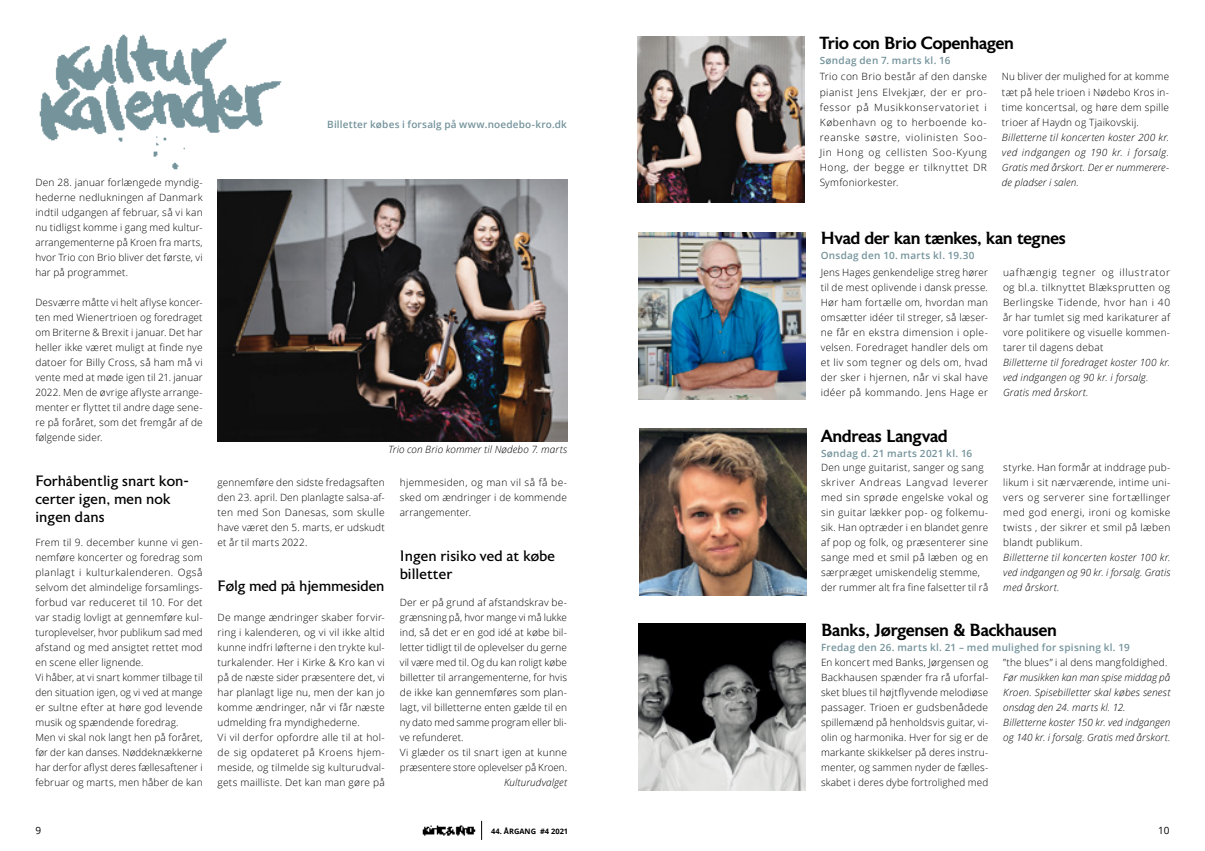
<style>
.page{position:relative;width:1205px;height:851px;background:#fff}
.page>*{position:absolute;margin:0;border:0;box-sizing:border-box;transform-origin:0 0}
.t1{font:500 17.5px "Astoria";letter-spacing:-.015em;color:#000}
.t2{font:15px/18px "Astoria";color:#000}
.t3{font:300 10px/15px "Open Sans";letter-spacing:.02em;color:#000;text-align:justify}
.t4{font:italic 300 10px/15px "Open Sans";letter-spacing:.015em;color:#000;text-align:justify}
.t5{font:600 10px "Open Sans";letter-spacing:.025em;color:#74939b}
.t6{font:10px "Open Sans";color:#000}
.t7{font:700 7.5px "Open Sans";color:#000}
</style>
<div class="page">
<img style="left:639px;top:428px;width:167px;height:167px">
<img style="left:639px;top:623px;width:166px;height:167px">
<img style="left:639px;top:232px;width:166px;height:167px">
<img style="left:638px;top:36px;width:166px;height:167px">
<img style="left:218px;top:179px;width:349px;height:262px">
<img style="left:39px;top:34px;width:243px;height:136px">
<svg style="left:481px;top:820px;width:1px;height:19px"></svg>
<img style="left:422px;top:825px;width:54px;height:11px">
<p class="t5" style="left:327px;top:118px;width:241px">Billetter købes i forsalg på www.noedebo-kro.dk</p>
<p class="t3" style="left:35px;top:174px;width:169px">Den 28. januar forlængede myndig&shy;hederne nedlukningen af Danmark indtil udgangen af februar, så vi kan nu tidligst komme i gang med kultur&shy;arrangementerne på Kroen fra marts, hvor Trio con Brio bliver det første, vi har på programmet.</p>
<p class="t3" style="left:35px;top:294px;width:169px">Desværre måtte vi helt aflyse koncer&shy;ten med Wienertrioen og foredraget om Briterne &amp; Brexit i januar. Det har heller ikke været muligt at finde nye datoer for Billy Cross, så ham må vi vente med at møde igen til 21. januar 2022. Men de øvrige aflyste arrange&shy;menter er flyttet til andre dage sene&shy;re på foråret, som det fremgår af de følgende sider.</p>
<h2 class="t2" style="left:35px;top:472px;width:155px">Forhåbentlig snart kon&shy;certer igen, men nok ingen dans</h2>
<p class="t3" style="left:35px;top:534px;width:169px;text-align:left">Frem til 9. december kunne vi gen&shy;nemføre koncerter og foredrag som planlagt i kulturkalenderen. Også selvom det almindelige forsamlings&shy;forbud var reduceret til 10. For det var stadig lovligt at gennemføre kul&shy;turoplevelser, hvor publikum sad med afstand og med ansigtet rettet mod en scene eller lignende.<br>Vi håber, at vi snart kommer tilbage til den situation igen, og vi ved at mange er sultne efter at høre god levende musik og spændende foredrag.<br>Men vi skal nok langt hen på foråret, før der kan danses. Nøddeknækkerne har derfor aflyst deres fællesaftener i februar og marts, men håber de kan</p>
<p class="t4" style="left:388px;top:441px;width:180px">Trio con Brio kommer til Nødebo 7. marts</p>
<p class="t3" style="left:218px;top:474px;width:169px">gennemføre den sidste fredagsaften den 23. april. Den planlagte salsa-af&shy;ten med Son Danesas, som skulle have været den 5. marts, er udskudt et år til marts 2022.</p>
<h2 class="t2" style="left:218px;top:577px;width:168px">Følg med på hjemmesiden</h2>
<p class="t3" style="left:218px;top:609px;width:169px;text-align:left">De mange ændringer skaber forvir&shy;ring i kalenderen, og vi vil ikke altid kunne indfri løfterne i den trykte kul&shy;turkalender. Her i Kirke &amp; Kro kan vi på de næste sider præsentere det, vi har planlagt lige nu, men der kan jo komme ændringer, når vi får næste udmelding fra myndighederne.<br>Vi vil derfor opfordre alle til at hol&shy;de sig opdateret på Kroens hjem&shy;meside, og tilmelde sig kulturudval&shy;gets mailliste. Det kan man gøre på</p>
<p class="t3" style="left:400px;top:474px;width:169px">hjemmesiden, og man vil så få be&shy;sked om ændringer i de kommende arrangementer.</p>
<h2 class="t2" style="left:400px;top:547px;width:157px">Ingen risiko ved at købe billetter</h2>
<p class="t3" style="left:400px;top:594px;width:169px;text-align:left">Der er på grund af afstandskrav be&shy;grænsning på, hvor mange vi må lukke ind, så det er en god idé at købe bil&shy;letter tidligt til de oplevelser du gerne vil være med til. Og du kan roligt købe billetter til arrangementerne, for hvis de ikke kan gennemføres som plan&shy;lagt, vil billetterne enten gælde til en ny dato med samme program eller bli&shy;ve refunderet.<br>Vi glæder os til snart igen at kunne præsentere store oplevelser på Kroen.</p>
<p class="t4" style="left:504px;top:774px;width:65px">Kulturudvalget</p>
<h1 class="t1" style="left:820px;top:33px;width:196px">Trio con Brio Copenhagen</h1>
<p class="t5" style="left:820px;top:53px;width:132px">Søndag den 7. marts kl. 16</p>
<p class="t3" style="left:820px;top:69px;width:169px">Trio con Brio består af den danske pianist Jens Elvekjær, der er pro&shy;fessor på Musikkonservatoriet i København og to herboende ko&shy;reanske søstre, violinisten Soo-Jin Hong og cellisten Soo-Kyung Hong, der begge er tilknyttet DR Symfoniorkester.</p>
<p class="t3" style="left:1002px;top:69px;width:169px">Nu bliver der mulighed for at komme tæt på hele trioen i Nødebo Kros in&shy;time koncertsal, og høre dem spille trioer af Haydn og Tjaikovskij.</p>
<p class="t4" style="left:1002px;top:129px;width:169px">Billetterne til koncerten koster 200 kr. ved indgangen og 190 kr. i forsalg.<br>Gratis med årskort. Der er nummerere&shy;de pladser i salen.</p>
<h1 class="t1" style="left:821px;top:229px;width:246px">Hvad der kan tænkes, kan tegnes</h1>
<p class="t5" style="left:821px;top:249px;width:155px">Onsdag den 10. marts kl. 19.30</p>
<p class="t3" style="left:821px;top:264px;width:169px">Jens Hages genkendelige streg hører til de mest oplivende i dansk presse.<br>Hør ham fortælle om, hvordan man omsætter idéer til streger, så læser&shy;ne får en ekstra dimension i ople&shy;velsen. Foredraget handler dels om et liv som tegner og dels om, hvad der sker i hjernen, når vi skal have idéer på kommando. Jens Hage er</p>
<p class="t3" style="left:1003px;top:264px;width:169px">uafhængig tegner og illustrator og bl.a. tilknyttet Blæksprutten og Berlingske Tidende, hvor han i 40 år har tumlet sig med karikaturer af vore politikere og visuelle kommen&shy;tarer til dagens debat</p>
<p class="t4" style="left:1003px;top:354px;width:169px;text-align:left">Billetterne til foredraget koster 100 kr. ved indgangen og 90 kr. i forsalg.<br>Gratis med årskort.</p>
<h1 class="t1" style="left:821px;top:426px;width:128px">Andreas Langvad</h1>
<p class="t5" style="left:821px;top:446px;width:153px">Søndag d. 21 marts 2021 kl. 16</p>
<p class="t3" style="left:821px;top:459px;width:169px;text-align:left">Den unge guitarist, sanger og sang skriver Andreas Langvad leverer med sin sprøde engelske vokal og sin guitar lækker pop- og folkemu&shy;sik. Han optræder i en blandet genre af pop og folk, og præsenterer sine sange med et smil på læben og en særpræget umiskendelig stemme, der rummer alt fra fine falsetter til rå</p>
<p class="t3" style="left:1003px;top:459px;width:169px">styrke. Han formår at inddrage pub&shy;likum i sit nærværende, intime uni&shy;vers og serverer sine fortællinger med god energi, ironi og komiske twists , der sikrer et smil på læben blandt publikum.</p>
<p class="t4" style="left:1003px;top:549px;width:169px">Billetterne til koncerten koster 100 kr. ved indgangen og 90 kr. i forsalg. Gratis med årskort.</p>
<h1 class="t1" style="left:821px;top:620px;width:237px">Banks, Jørgensen &amp; Backhausen</h1>
<p class="t5" style="left:821px;top:640px;width:310px">Fredag den 26. marts kl. 21 – med mulighed for spisning kl. 19</p>
<p class="t3" style="left:821px;top:654px;width:169px">En koncert med Banks, Jørgensen og Backhausen spænder fra rå uforfal&shy;sket blues til højtflyvende melodiøse passager. Trioen er gudsbenådede spillemænd på henholdsvis guitar, vi&shy;olin og harmonika. Hver for sig er de markante skikkelser på deres instru&shy;menter, og sammen nyder de fælles&shy;skabet i deres dybe fortrolighed med</p>
<p class="t3" style="left:1003px;top:654px;width:166px">”the blues” i al dens mangfoldighed.</p>
<p class="t4" style="left:1003px;top:669px;width:169px;text-align:left">Før musikken kan man spise middag på Kroen. Spisebilletter skal købes senest onsdag den 24. marts kl. 12.<br>Billetterne koster 150 kr. ved indgangen og 140 kr. i forsalg. Gratis med årskort.</p>
<p class="t6" style="left:35px;top:823px;width:7px">9</p>
<p class="t7" style="left:491px;top:825px;width:79px">44. ÅRGANG #4 2021</p>
<p class="t6" style="left:1158px;top:823px;width:13px">10</p>
</div>
